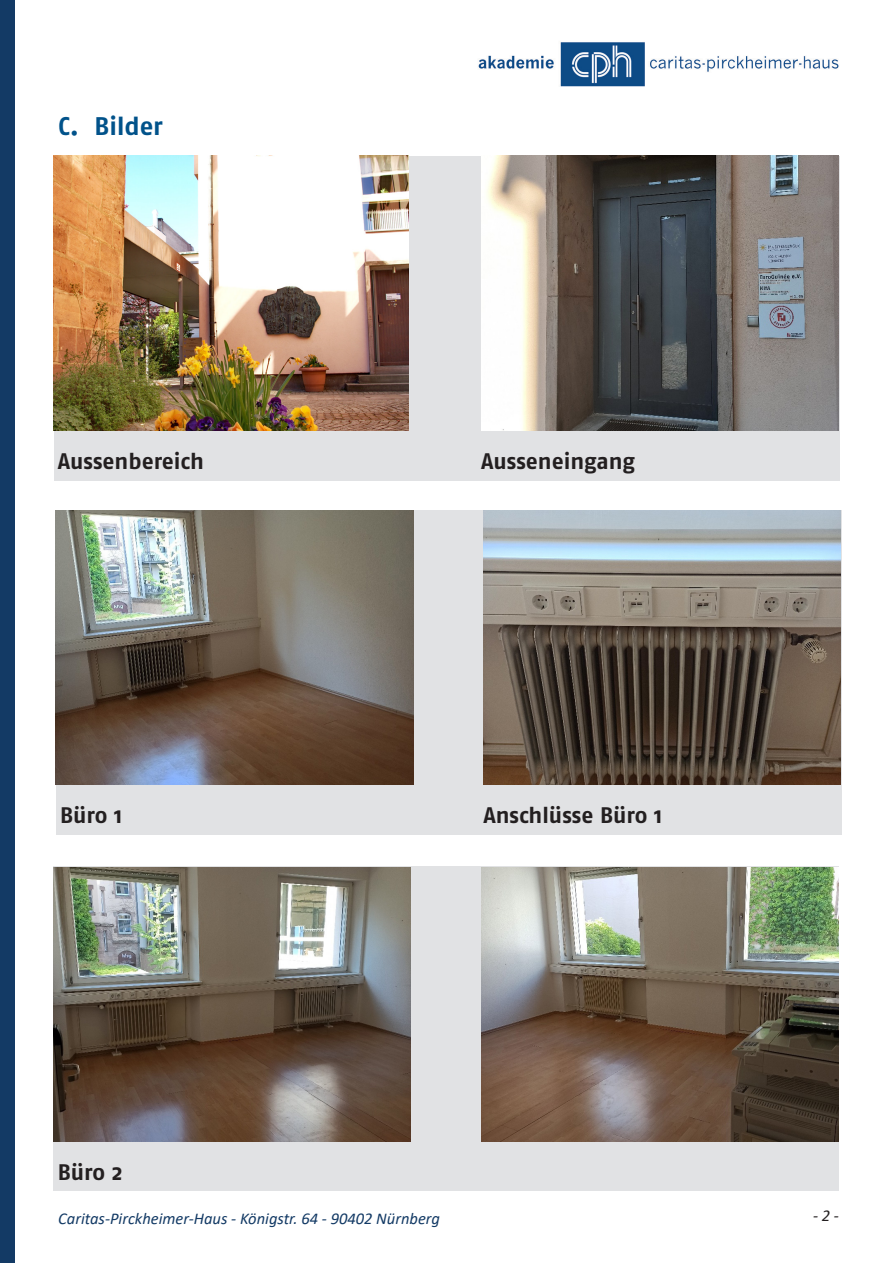
<style>
.page{position:relative;width:893px;height:1263px;background:#fff}
.page>*{position:absolute;margin:0;border:0;box-sizing:border-box;transform-origin:0 0}
.t1{font:700 25.5px "Fago Pro";color:#01528a}
.t2{font:700 22.5px "Fago Pro";letter-spacing:-.005em;color:#231f20}
.t3{font:italic 16.5px "Calibri";color:#133a65}
.t4{font:italic 16.5px "Calibri";color:#231f20}
</style>
<div class="page">
<img style="left:478px;top:42px;width:361px;height:44px">
<div style="left:0;top:0;width:14px;height:1263px;background:#133a65"></div>
<div style="left:56px;top:510px;width:785px;height:325px;background:#e1e2e4"></div>
<img style="left:483px;top:510px;width:358px;height:275px">
<img style="left:56px;top:510px;width:357px;height:275px">
<div style="left:53px;top:866px;width:786px;height:325px;background:#e1e2e4"></div>
<img style="left:481px;top:867px;width:357px;height:275px">
<img style="left:53px;top:867px;width:358px;height:275px">
<div style="left:54px;top:156px;width:785px;height:324px;background:#e1e2e4"></div>
<img style="left:481px;top:156px;width:357px;height:274px">
<img style="left:54px;top:156px;width:355px;height:274px">
<p class="t1" style="left:58px;top:111px;width:106px">C. Bilder</p>
<p class="t2" style="left:58px;top:447px;width:148px">Aussenbereich</p>
<p class="t2" style="left:481px;top:447px;width:155px">Ausseneingang</p>
<p class="t2" style="left:60px;top:802px;width:64px">Büro 1</p>
<p class="t2" style="left:483px;top:802px;width:180px">Anschlüsse Büro 1</p>
<p class="t2" style="left:58px;top:1159px;width:66px">Büro 2</p>
<p class="t3" style="left:58px;top:1207px;width:383px">Caritas-Pirckheimer-Haus - Königstr. 64 - 90402 Nürnberg</p>
<p class="t4" style="left:813px;top:1204px;width:27px">- 2 -</p>
</div>
